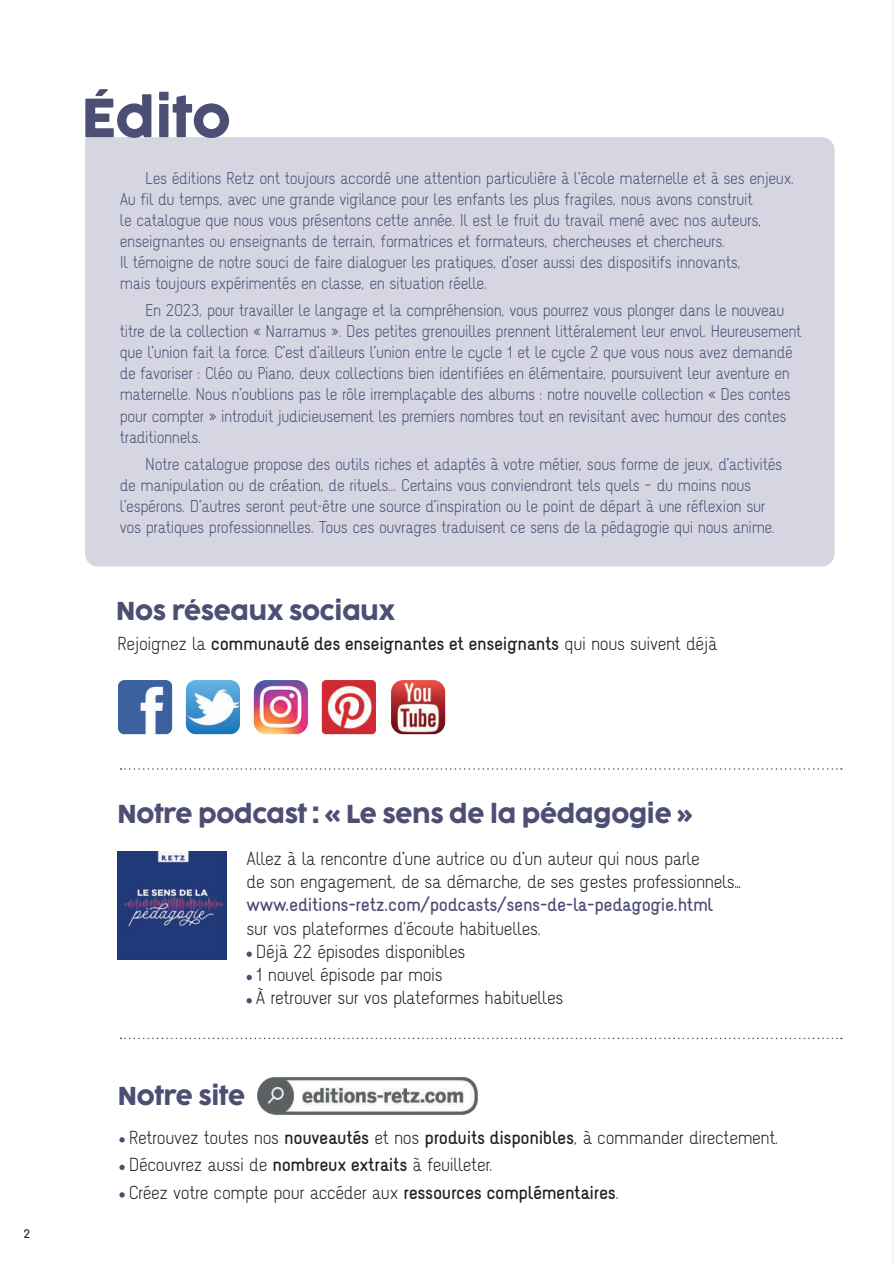
<style>
.page{position:relative;width:894px;height:1264px;background:#fff}
.page>*{position:absolute;margin:0;border:0;box-sizing:border-box;transform-origin:0 0}
.t1{font:51px "Cocogoose Pro";color:#4c4e74}
.t2{font:24px "Cocogoose Pro";letter-spacing:-.01em;color:#4c4e74}
.t3{font:16.5px/23.2px "Naiv Thin Text";letter-spacing:-.02em;color:#231f20}
.t4{font:16.5px "Naiv Bold Text";letter-spacing:-.02em;color:#231f20}
.t5{font:16.5px "Naiv Bold Text";letter-spacing:-.02em;color:#4c4e74}
.t6{font:15px/21px "Naiv Thin Text";letter-spacing:-.02em;color:#4c4e74}
.t7{font:700 11.25px "Comfortaa";color:#231f20}
.s1{font-family:"Naiv Thin Text"}
.s2{font-family:"Naiv Bold Text"}
</style>
<div class="page">
<img style="left:391px;top:681px;width:53px;height:53px">
<div style="left:390px;top:679px;width:56px;height:55px;border:1px solid #fff;border-radius:13px"></div>
<img style="left:119px;top:681px;width:53px;height:53px">
<div style="left:117px;top:679px;width:56px;height:55px;border:1px solid #fff;border-radius:7px"></div>
<img style="left:187px;top:681px;width:52px;height:53px">
<div style="left:185px;top:679px;width:56px;height:55px;border:1px solid #fff;border-radius:11px"></div>
<img style="left:255px;top:681px;width:52px;height:53px">
<div style="left:253px;top:679px;width:56px;height:55px;border:1px solid #fff;border-radius:13px"></div>
<img style="left:323px;top:681px;width:52px;height:53px">
<div style="left:321px;top:679px;width:56px;height:55px;border:1px solid #fff;border-radius:5px"></div>
<svg style="left:119px;top:1137px;width:6px;height:5px"></svg>
<svg style="left:119px;top:1164px;width:6px;height:5px"></svg>
<svg style="left:119px;top:1192px;width:6px;height:5px"></svg>
<img style="left:257px;top:1076px;width:221px;height:40px">
<svg style="left:246px;top:951px;width:6px;height:5px"></svg>
<svg style="left:246px;top:974px;width:6px;height:5px"></svg>
<svg style="left:246px;top:998px;width:6px;height:5px"></svg>
<img style="left:118px;top:851px;width:108px;height:108px">
<svg style="left:120px;top:768px;width:721px;height:1px"></svg>
<svg style="left:120px;top:1037px;width:721px;height:1px"></svg>
<div style="left:85px;top:137px;width:749px;height:429px;background:#d5d6e2"></div>
<hr style="left:891px;top:0;width:2px;height:1263px;background:#fdefe8">
<h1 class="t1" style="left:81px;top:77px;width:151px">Édito</h1>
<p class="t6" style="left:120px;top:167px;width:676px;text-indent:26px">Les éditions Retz ont toujours accordé une attention particulière à l’école maternelle et à ses enjeux.<br>Au fil du temps, avec une grande vigilance pour les enfants les plus fragiles, nous avons construit<br>le catalogue que nous vous présentons cette année. Il est le fruit du travail mené avec nos auteurs, enseignantes ou enseignants de terrain, formatrices et formateurs, chercheuses et chercheurs.<br>Il témoigne de notre souci de faire dialoguer les pratiques, d’oser aussi des dispositifs innovants,<br>mais toujours expérimentés en classe, en situation réelle.</p>
<p class="t6" style="left:120px;top:300px;width:683px;text-indent:26px">En 2023, pour travailler le langage et la compréhension, vous pourrez vous plonger dans le nouveau titre de la collection « Narramus ». Des petites grenouilles prennent littéralement leur envol. Heureusement que l’union fait la force. C’est d’ailleurs l’union entre le cycle 1 et le cycle 2 que vous nous avez demandé de favoriser : Cléo ou Piano, deux collections bien identifiées en élémentaire, poursuivent leur aventure en maternelle. Nous n’oublions pas le rôle irremplaçable des albums : notre nouvelle collection « Des contes pour compter » introduit judicieusement les premiers nombres tout en revisitant avec humour des contes traditionnels.</p>
<p class="t6" style="left:120px;top:453px;width:664px;text-indent:26px">Notre catalogue propose des outils riches et adaptés à votre métier, sous forme de jeux, d’activités de manipulation ou de création, de rituels... Certains vous conviendront tels quels – du moins nous l’espérons. D’autres seront peut-être une source d’inspiration ou le point de départ à une réflexion sur vos pratiques professionnelles. Tous ces ouvrages traduisent ce sens de la pédagogie qui nous anime.</p>
<h2 class="t2" style="left:116px;top:591px;width:280px">Nos réseaux sociaux</h2>
<p class="t4" style="left:117px;top:632px;width:601px"><span class="s1">Rejoignez la</span> communauté des enseignantes et enseignants <span class="s1">qui nous suivent déjà</span></p>
<p class="t7" style="left:23px;top:1223px;width:8px">2</p>
<h2 class="t2" style="left:118px;top:794px;width:577px">Notre podcast : « Le sens de la pédagogie »</h2>
<p class="t3" style="left:246px;top:846px;width:496px">Allez à la rencontre d’une autrice ou d’un auteur qui nous parle<br>de son engagement, de sa démarche, de ses gestes professionnels…</p>
<p class="t5" style="left:246px;top:894px;width:468px">www.editions-retz.com/podcasts/sens-de-la-pedagogie.html</p>
<p class="t3" style="left:256px;top:916px;width:309px;text-indent:-9px">sur vos plateformes d'écoute habituelles.<br>Déjà 22 épisodes disponibles<br>1 nouvel épisode par mois<br>À retrouver sur vos plateformes habituelles</p>
<h2 class="t2" style="left:118px;top:1076px;width:129px">Notre site</h2>
<p class="t3" style="left:129px;top:1122px;width:651px;line-height:27.5px">Retrouvez toutes nos <span class="s2">nouveautés</span> et nos <span class="s2">produits disponibles</span>, à commander directement.<br>Découvrez aussi de <span class="s2">nombreux extraits</span> à feuilleter.<br>Créez votre compte pour accéder aux <span class="s2">ressources complémentaires</span>.</p>
</div>
